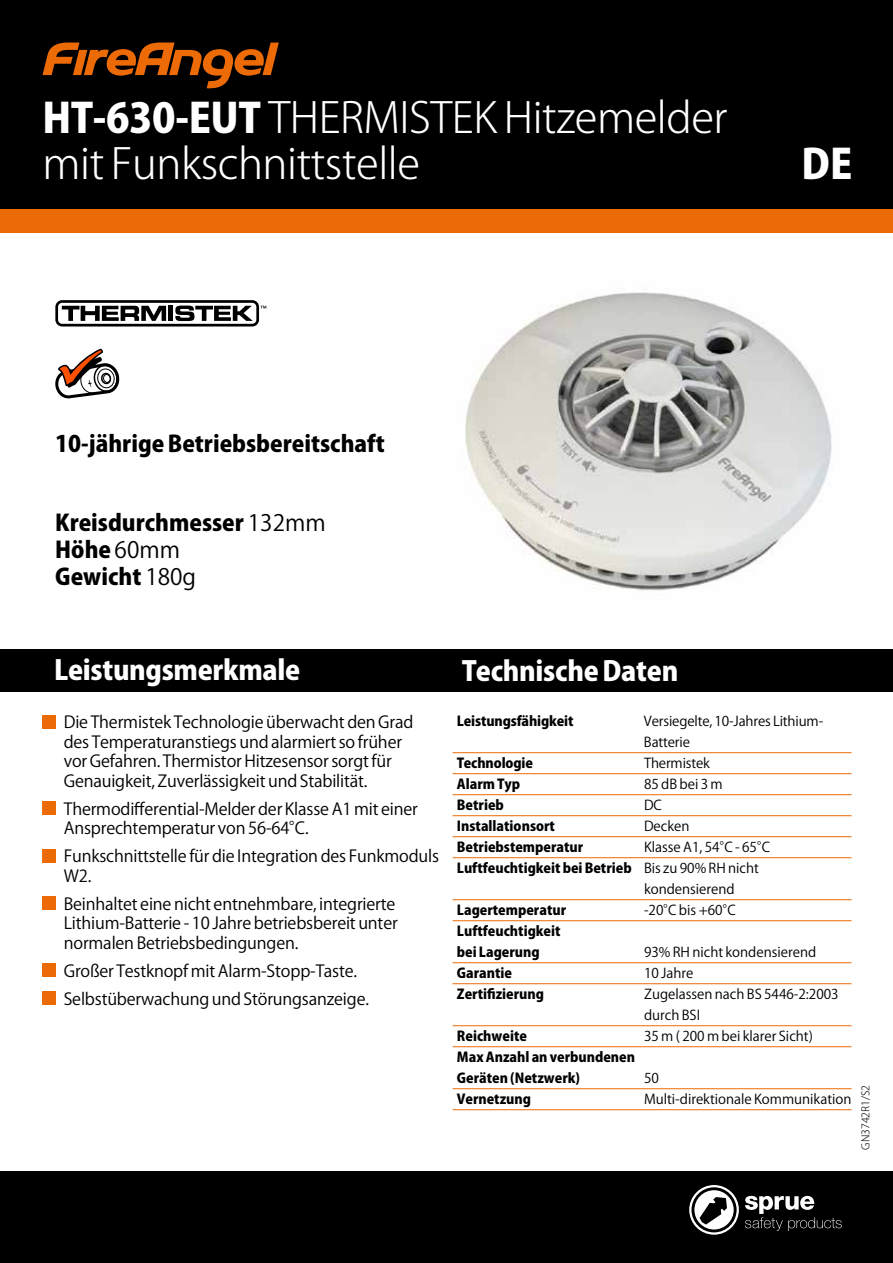
<style>
.page{position:relative;width:893px;height:1263px;background:#fff}
.page>*{position:absolute;margin:0;border:0;box-sizing:border-box;transform-origin:0 0}
.t1{font:300 42px/46.5px "Koz Go Pro";letter-spacing:-.01em;color:#fff}
.t2{font:800 40.5px "Koz Go Pro";color:#fff}
.t3{font:800 27px "Koz Go Pro";letter-spacing:-.01em;color:#fff}
.t4{font:800 22.5px/27px "Koz Go Pro";color:#000}
.t5{font:16.5px/19.5px "Koz Go Pro";letter-spacing:-.01em;color:#000}
.t6{font:800 13.5px/21px "Koz Go Pro";color:#000}
.t7{font:13.5px/21px "Koz Go Pro";color:#000}
.t8{font:300 10.5px "Koz Go Pro";color:#000}
.s1{font-weight:800;font-size:40.5px}
.s2{font-weight:400}
</style>
<div class="page">
<div style="left:0;top:1171px;width:893px;height:92px;background:#000"></div>
<svg style="left:745px;top:1196px;width:97px;height:35px"></svg>
<svg style="left:689px;top:1185px;width:50px;height:50px"></svg>
<div style="left:0;top:0;width:893px;height:232px;background:#000"></div>
<svg style="left:43px;top:43px;width:236px;height:46px"></svg>
<div style="left:0;top:209px;width:893px;height:23px;background:#ed6b06"></div>
<div style="left:43px;top:715px;width:13px;height:13px;background:#ed6b06"></div>
<div style="left:43px;top:802px;width:13px;height:13px;background:#ed6b06"></div>
<div style="left:43px;top:849px;width:13px;height:13px;background:#ed6b06"></div>
<div style="left:43px;top:897px;width:13px;height:13px;background:#ed6b06"></div>
<div style="left:43px;top:964px;width:13px;height:13px;background:#ed6b06"></div>
<div style="left:43px;top:992px;width:13px;height:13px;background:#ed6b06"></div>
<hr style="left:453px;top:752px;width:398px;height:1px;background:#ed6b06">
<hr style="left:453px;top:773px;width:398px;height:1px;background:#ed6b06">
<hr style="left:453px;top:794px;width:398px;height:1px;background:#ed6b06">
<hr style="left:453px;top:815px;width:398px;height:1px;background:#ed6b06">
<hr style="left:453px;top:836px;width:398px;height:1px;background:#ed6b06">
<hr style="left:453px;top:857px;width:398px;height:1px;background:#ed6b06">
<hr style="left:453px;top:899px;width:398px;height:1px;background:#ed6b06">
<hr style="left:453px;top:920px;width:398px;height:1px;background:#ed6b06">
<hr style="left:453px;top:962px;width:398px;height:1px;background:#ed6b06">
<hr style="left:453px;top:983px;width:398px;height:1px;background:#ed6b06">
<hr style="left:453px;top:1025px;width:398px;height:1px;background:#ed6b06">
<hr style="left:453px;top:1046px;width:398px;height:1px;background:#ed6b06">
<hr style="left:453px;top:1088px;width:398px;height:1px;background:#ed6b06">
<hr style="left:453px;top:1109px;width:398px;height:1px;background:#ed6b06">
<div style="left:0;top:649px;width:893px;height:43px;background:#000"></div>
<svg style="left:55px;top:300px;width:211px;height:26px"></svg>
<svg style="left:55px;top:348px;width:65px;height:49px"></svg>
<img style="left:465px;top:289px;width:367px;height:302px">
<h1 class="t1" style="left:43px;top:94px;width:686px"><span class="s1">HT-630-EUT</span> THERMISTEK Hitzemelder mit Funkschnittstelle</h1>
<h2 class="t2" style="left:801px;top:138px;width:52px">DE</h2>
<h3 class="t4" style="left:55px;top:432px;width:331px">10-jährige Betriebsbereitschaft</h3>
<h3 class="t4" style="left:55px;top:510px;width:272px">Kreisdurchmesser <span class="s2">132mm<br></span>Höhe <span class="s2">60mm<br></span>Gewicht <span class="s2">180g</span></h3>
<h3 class="t3" style="left:54px;top:652px;width:248px">Leistungsmerkmale</h3>
<h3 class="t3" style="left:462px;top:654px;width:218px">Technische Daten</h3>
<p class="t5" style="left:64px;top:713px;width:351px">Die Thermistek Technologie überwacht den Grad des Temperaturanstiegs und alarmiert so früher vor Gefahren. Thermistor Hitzesensor sorgt für Genauigkeit, Zuverlässigkeit und Stabilität.</p>
<p class="t5" style="left:64px;top:799px;width:356px">Thermodifferential-Melder der Klasse A1 mit einer<br>Ansprechtemperatur von 56-64°C.</p>
<p class="t5" style="left:64px;top:847px;width:377px">Funkschnittstelle für die Integration des Funkmoduls<br>W2.</p>
<p class="t5" style="left:64px;top:894px;width:335px">Beinhaltet eine nicht entnehmbare, integrierte<br>Lithium-Batterie - 10 Jahre betriebsbereit unter normalen Betriebsbedingungen.</p>
<p class="t5" style="left:64px;top:957px;width:307px;line-height:28px">Großer Testknopf mit Alarm-Stopp-Taste.<br>Selbstüberwachung und Störungsanzeige.</p>
<p class="t6" style="left:457px;top:711px;width:118px">Leistungsfähigkeit</p>
<p class="t7" style="left:644px;top:711px;width:181px">Versiegelte, 10-Jahres Lithium-<br>Batterie</p>
<p class="t6" style="left:457px;top:753px;width:78px">Technologie</p>
<p class="t7" style="left:644px;top:753px;width:67px">Thermistek</p>
<p class="t6" style="left:457px;top:774px;width:65px">Alarm Typ</p>
<p class="t7" style="left:644px;top:774px;width:80px">85 dB bei 3 m</p>
<p class="t6" style="left:457px;top:795px;width:49px">Betrieb</p>
<p class="t7" style="left:644px;top:795px;width:19px">DC</p>
<p class="t6" style="left:457px;top:816px;width:100px">Installationsort</p>
<p class="t7" style="left:644px;top:816px;width:47px">Decken</p>
<p class="t6" style="left:457px;top:837px;width:128px">Betriebstemperatur</p>
<p class="t7" style="left:644px;top:837px;width:128px">Klasse A1, 54°C - 65°C</p>
<p class="t6" style="left:457px;top:858px;width:304px">Luftfeuchtigkeit bei Betrieb <span class="s2">Bis zu 90% RH nicht</span></p>
<p class="t7" style="left:644px;top:879px;width:92px">kondensierend</p>
<p class="t6" style="left:457px;top:900px;width:111px">Lagertemperatur</p>
<p class="t7" style="left:644px;top:900px;width:93px">-20°C bis +60°C</p>
<p class="t6" style="left:457px;top:921px;width:105px">Luftfeuchtigkeit bei Lagerung</p>
<p class="t7" style="left:644px;top:942px;width:174px">93% RH nicht kondensierend</p>
<p class="t6" style="left:457px;top:963px;width:57px">Garantie</p>
<p class="t7" style="left:644px;top:963px;width:51px">10 Jahre</p>
<p class="t6" style="left:457px;top:984px;width:89px">Zertifizierung</p>
<p class="t7" style="left:644px;top:984px;width:196px">Zugelassen nach BS 5446-2:2003 durch BSI</p>
<p class="t6" style="left:457px;top:1026px;width:72px">Reichweite</p>
<p class="t7" style="left:644px;top:1026px;width:170px">35 m ( 200 m bei klarer Sicht)</p>
<p class="t6" style="left:457px;top:1047px;width:180px">Max Anzahl an verbundenen<br>Geräten (Netzwerk)</p>
<p class="t7" style="left:644px;top:1068px;width:16px">50</p>
<p class="t6" style="left:457px;top:1089px;width:76px">Vernetzung</p>
<p class="t7" style="left:644px;top:1089px;width:209px">Multi-direktionale Kommunikation</p>
<p class="t8" style="left:859px;top:1149px;width:66px;rotate:-90deg">GN3742R1/S2</p>
</div>
